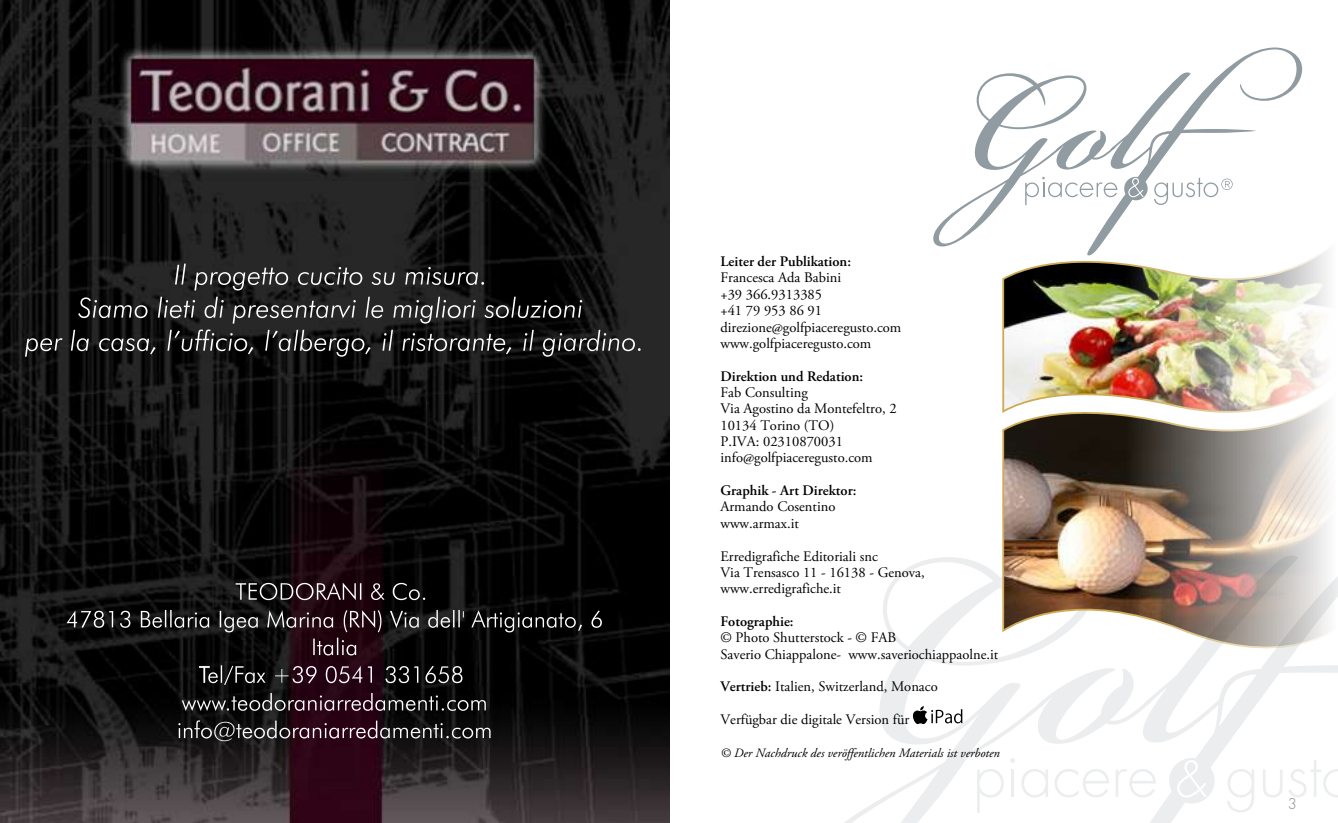
<style>
.page{position:relative;width:1338px;height:823px;background:#fff}
.page>*{position:absolute;margin:0;border:0;box-sizing:border-box;transform-origin:0 0}
.t1{font:14.6px/16.4px "Adobe Garamond Pro";color:#000}
.t2{font:600 14.6px "Adobe Garamond Pro";color:#000}
.t3{font:300 14.6px "Futura Std";color:#878787}
.t4{font:italic 12.8px "Adobe Garamond Pro";color:#000}
.s1{font-weight:600}
</style>
<div class="page">
<img style="left:0;top:0;width:669px;height:822px">
<svg style="left:933px;top:47px;width:370px;height:200px"></svg>
<div style="left:1124px;top:177px;width:24px;height:23px;background:#909ca2;border-radius:50%"></div>
<svg style="left:1025px;top:177px;width:92px;height:28px"></svg>
<svg style="left:1128px;top:178px;width:16px;height:19px"></svg>
<svg style="left:1154px;top:178px;width:79px;height:27px"></svg>
<svg style="left:845px;top:557px;width:493px;height:265px"></svg>
<div style="left:1169px;top:757px;width:46px;height:46px;background:#ebedee;border-radius:50%"></div>
<svg style="left:977px;top:768px;width:27px;height:44px"></svg>
<hr style="left:1011px;top:769px;width:3px;height:27px;background:#909ca2">
<svg style="left:1010px;top:757px;width:5px;height:5px"></svg>
<svg style="left:1055px;top:768px;width:54px;height:29px"></svg>
<svg style="left:1116px;top:768px;width:40px;height:29px"></svg>
<svg style="left:1177px;top:759px;width:30px;height:38px"></svg>
<svg style="left:1263px;top:759px;width:75px;height:38px"></svg>
<img style="left:1001px;top:222px;width:327px;height:151px">
<img style="left:1001px;top:373px;width:337px;height:276px">
<svg style="left:912px;top:705px;width:50px;height:18px"></svg>
<p class="t2" style="left:720px;top:253px;width:132px">Leiter der Publikation:</p>
<p class="t1" style="left:720px;top:270px;width:182px">Francesca Ada Babini<br>+39 366.9313385<br>+41 79 953 86 91 direzione@golfpiaceregusto.com www.golfpiaceregusto.com</p>
<p class="t2" style="left:720px;top:367px;width:144px">Direktion und Redation:</p>
<p class="t1" style="left:720px;top:384px;width:178px">Fab Consulting<br>Via Agostino da Montefeltro, 2<br>10134 Torino (TO)<br>P.IVA: 02310870031 info@golfpiaceregusto.com</p>
<p class="t2" style="left:720px;top:481px;width:138px">Graphik - Art Direktor:</p>
<p class="t1" style="left:720px;top:499px;width:116px">Armando Cosentino www.armax.it</p>
<p class="t1" style="left:720px;top:548px;width:206px">Erredigrafiche Editoriali snc<br>Via Trensasco 11 - 16138 - Genova, www.erredigrafiche.it</p>
<p class="t2" style="left:720px;top:612px;width:75px">Fotographie:</p>
<p class="t1" style="left:720px;top:629px;width:279px">© Photo Shutterstock - © FAB<br>Saverio Chiappalone- www.saveriochiappaolne.it</p>
<p class="t1" style="left:720px;top:678px;width:219px"><span class="s1">Vertrieb:</span> Italien, Switzerland, Monaco</p>
<p class="t1" style="left:720px;top:711px;width:190px">Verfügbar die digitale Version für</p>
<p class="t4" style="left:720px;top:744px;width:281px">© Der Nachdruck des veröffentlichen Materials ist verboten</p>
<p class="t3" style="left:1288px;top:794px;width:11px">3</p>
</div>
